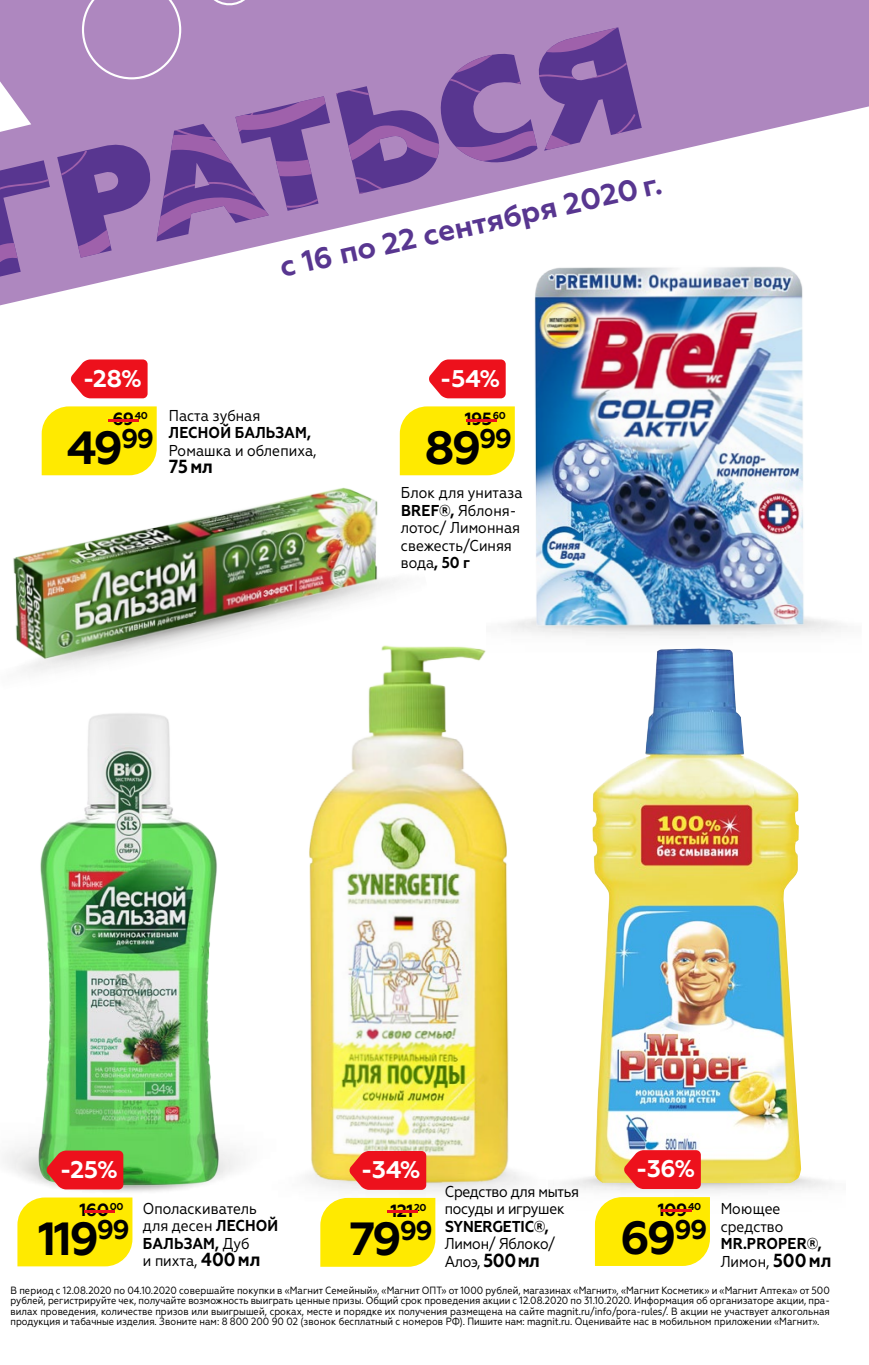
<style>
.page{position:relative;width:869px;height:1365px;background:#fff}
.page>*{position:absolute;margin:0;border:0;box-sizing:border-box;transform-origin:0 0}
.t1{font:700 46.38px "Geometria";letter-spacing:-.06em;color:#000}
.t2{font:700 29.4px "Geometria";color:#583690}
.t3{font:700 24.15px "Geometria";color:#fff}
.t4{font:700 18.9px "Geometria Narrow";color:#000}
.t5{font:700 17.68px "Geometria";letter-spacing:-.03em;color:#000}
.t6{font:700 17.68px "Geometria";color:#ed111c;scale:5.5 1}
.t7{font:15.75px/17.5px "Geometria Narrow";color:#000}
.t8{font:15.75px/17.5px "Geometria Narrow";letter-spacing:-.02em;color:#000}
.t9{font:700 15.75px/17.5px "Geometria Narrow";letter-spacing:.01em;color:#000}
.t10{font:10.5px/10.5px "Geometria Narrow";color:#000;text-align:justify}
.t11{font:700 9.97px "Geometria";color:#000}
.s1{font-weight:700}
.s2{font-family:"Geometria";font-weight:700;font-size:17.68px}
.s3{font-weight:700;font-size:18.9px}
.s4{font-weight:400}
.s5{font-size:18.9px}
</style>
<div class="page">
<svg style="left:0;top:0;width:868px;height:476px"></svg>
<svg style="left:0;top:81px;width:31px;height:51px"></svg>
<svg style="left:156px;top:27px;width:485px;height:115px;background:#936caf"></svg>
<img style="left:523px;top:259px;width:299px;height:373px">
<img style="left:289px;top:632px;width:251px;height:559px">
<img style="left:548px;top:1157px;width:284px;height:58px">
<img style="left:592px;top:648px;width:208px;height:534px">
<img style="left:19px;top:713px;width:231px;height:478px">
<img style="left:289px;top:632px;width:143px;height:74px">
<img style="left:0;top:457px;width:398px;height:220px">
<div style="left:42px;top:406px;width:115px;height:69px;background:#ffea00"></div>
<div style="left:320px;top:1197px;width:115px;height:69px;background:#ffea00"></div>
<svg style="left:349px;top:1150px;width:77px;height:39px;background:#ed292c"></svg>
<div style="left:399px;top:406px;width:115px;height:69px;background:#ffea00"></div>
<svg style="left:0;top:144px;width:641px;height:254px"></svg>
<div style="left:17px;top:1197px;width:115px;height:69px;background:#ffea00"></div>
<svg style="left:46px;top:1150px;width:77px;height:39px;background:#e22527"></svg>
<svg style="left:594px;top:1196px;width:115px;height:69px;background:#feeb0f"></svg>
<svg style="left:623px;top:1149px;width:77px;height:39px;background:#ec2c31"></svg>
<div style="left:81px;top:0;width:179px;height:80px;background:#ae87bf"></div>
<h3 class="t3" style="left:83px;top:364px;width:61px">-28%</h3>
<h2 class="t2" style="left:276px;top:248px;width:391px;rotate:-12deg">с 16 по 22 сентября 2020 г.</h2>
<h3 class="t3" style="left:439px;top:364px;width:62px">-54%</h3>
<p class="t11" style="left:135px;top:410px;width:15px">40</p>
<h3 class="t7" style="left:169px;top:406px;width:93px">Паста зубная</h3>
<h3 class="t9" style="left:169px;top:424px;width:143px">ЛЕСНОЙ БАЛЬЗАМ,</h3>
<h3 class="t7" style="left:169px;top:441px;width:149px">Ромашка и облепиха,</h3>
<h3 class="t4" style="left:169px;top:455px;width:46px">75 мл</h3>
<h3 class="t5" style="left:112px;top:408px;width:23px">69</h3>
<h3 class="t6" style="left:99px;top:408px;width:10px">-</h3>
<h1 class="t1" style="left:67px;top:420px;width:89px">49<sup>99</sup></h1>
<p class="t11" style="left:492px;top:410px;width:15px">60</p>
<h3 class="t5" style="left:464px;top:408px;width:29px">195</h3>
<h3 class="t6" style="left:457px;top:408px;width:10px">-</h3>
<h1 class="t1" style="left:424px;top:420px;width:89px">89<sup>99</sup></h1>
<h3 class="t7" style="left:401px;top:484px;width:123px">Блок для унитаза<br><span class="s1">BREF®,</span> Яблоня&shy;лотос/ Лимонная свежесть/Синяя вода<span class="s1">, 50 г</span></h3>
<h3 class="t3" style="left:60px;top:1154px;width:60px">-25%</h3>
<h3 class="t3" style="left:360px;top:1155px;width:62px">-34%</h3>
<h3 class="t3" style="left:635px;top:1154px;width:61px">-36%</h3>
<h3 class="t7" style="left:143px;top:1199px;width:137px;text-indent:-63px"><span class="s2">160</span><sup>00</sup> Ополаскиватель для десен <span class="s1">ЛЕСНОЙ<br>БАЛЬЗАМ,</span> Дуб<br>и пихта, <span class="s3">400 мл</span></h3>
<h3 class="t6" style="left:75px;top:1199px;width:10px">-</h3>
<h1 class="t1" style="left:38px;top:1210px;width:93px">119<sup>99</sup></h1>
<p class="t11" style="left:414px;top:1201px;width:14px">20</p>
<h3 class="t5" style="left:390px;top:1199px;width:24px">121</h3>
<h3 class="t6" style="left:377px;top:1199px;width:10px">-</h3>
<h1 class="t1" style="left:349px;top:1211px;width:85px">79<sup>99</sup></h1>
<h3 class="t8" style="left:444px;top:1182px;width:136px">Средство для мытья посуды и игрушек</h3>
<h3 class="t9" style="left:445px;top:1217px;width:105px">SYNERGETIC®,</h3>
<h3 class="t8" style="left:444px;top:1234px;width:112px">Лимон/ Яблоко/<br>Алоэ, <span class="s3">500 мл</span></h3>
<h3 class="t7" style="left:687px;top:1199px;width:97px;text-align:right"><sup>40</sup> Моющее средство</h3>
<h3 class="t9" style="left:720px;top:1235px;width:112px">MR.PROPER®,<br><span class="s4">Лимон,</span> <span class="s5">500 мл</span></h3>
<h3 class="t5" style="left:657px;top:1198px;width:31px">109</h3>
<h3 class="t6" style="left:652px;top:1198px;width:10px">-</h3>
<h1 class="t1" style="left:620px;top:1210px;width:89px">69<sup>99</sup></h1>
<p class="t10" style="left:11px;top:1284px;width:820px">В период с 12.08.2020 по 04.10.2020 совершайте покупки в «Магнит Семейный», «Магнит ОПТ» от 1000 рублей, магазинах «Магнит», «Магнит Косметик» и «Магнит Аптека» от 500 рублей, регистрируйте чек, получайте возможность выиграть ценные призы. Общий срок проведения акции с 12.08.2020 по 31.10.2020. Информация об организаторе акции, пра&shy;вилах проведения, количестве призов или выигрышей, сроках, месте и порядке их получения размещена на сайте magnit.ru/info/pora-rules/. В акции не участвует алкогольная продукция и табачные изделия. Звоните нам: 8 800 200 90 02 (звонок бесплатный с номеров РФ). Пишите нам: magnit.ru. Оценивайте нас в мобильном приложении «Магнит».</p>
</div>
